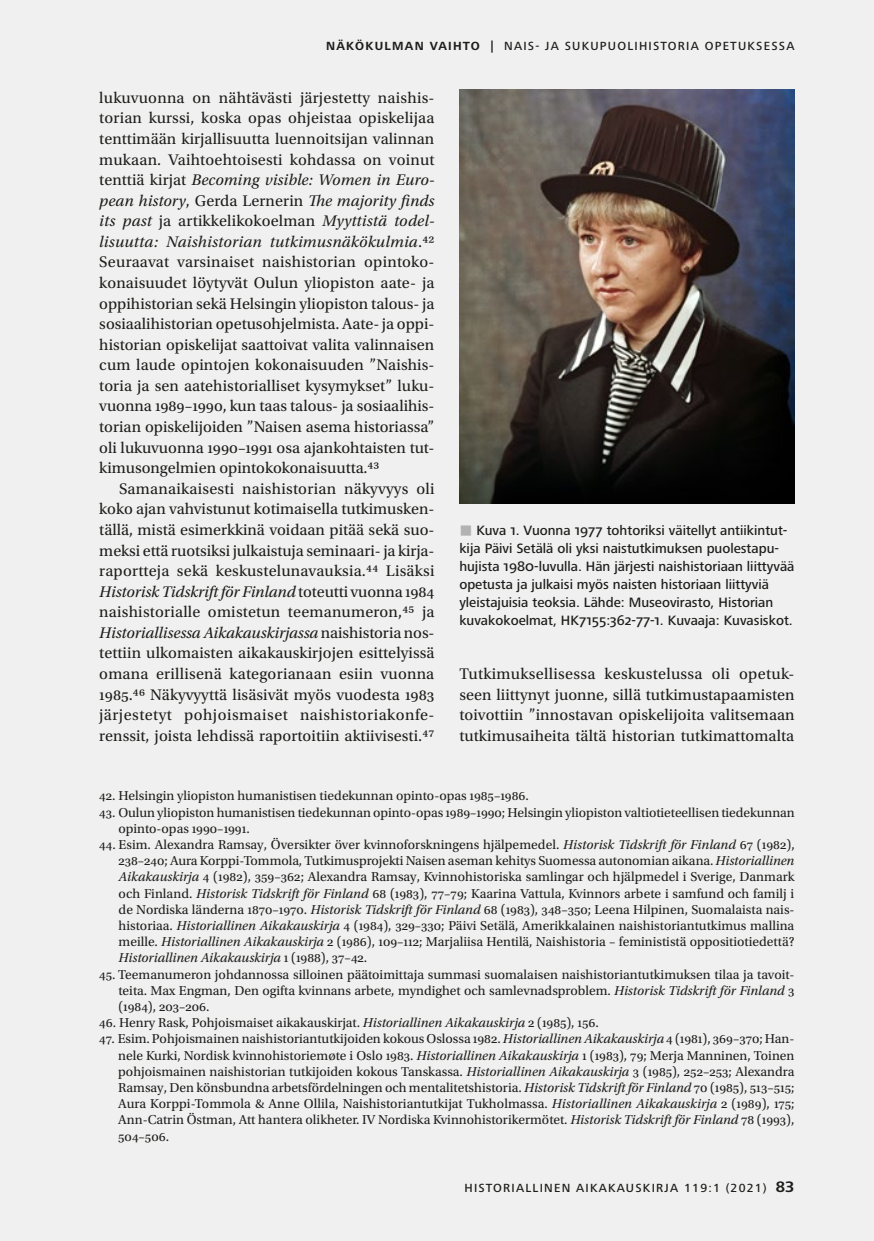
<style>
.page{position:relative;width:874px;height:1241px;background:#fff}
.page>*{position:absolute;margin:0;border:0;box-sizing:border-box;transform-origin:0 0}
.t1{font:16.1px/20.5px "Utopia Std";letter-spacing:.005em;color:#1d1d1b;text-align:justify}
.t2{font:500 14px/17.8px "Frutiger Next Pro";color:#1d1d1b}
.t3{font:13.65px/16.3px "Utopia Std";color:#1d1d1b;text-align:justify}
.t4{font:500 12.25px "Frutiger Next Pro";letter-spacing:.1em;color:#1d1d1b}
.s1{font-weight:700}
.s2{font-style:italic}
.s3{font-size:16.62px}
.s4{color:#b3b2b2}
.s5{font-weight:700;font-size:15.75px}
</style>
<div class="page">
<div style="left:0;top:0;width:873px;height:1240px;background:#f0f0f0"></div>
<img style="left:459px;top:89px;width:335px;height:414px">
<p class="t4" style="left:326px;top:39px;width:469px"><span class="s1">NÄKÖKULMAN VAIHTO |</span> NAIS- JA SUKUPUOLIHISTORIA OPETUKSESSA</p>
<p class="t1" style="left:99px;top:88px;width:336px">lukuvuonna on nähtävästi järjestetty naishis&shy;torian kurssi, koska opas ohjeistaa opiskelijaa tenttimään kirjallisuutta luennoitsijan valinnan mukaan. Vaihtoehtoisesti kohdassa on voinut tenttiä kirjat <span class="s2">Becoming visible: Women in Euro&shy;pean history</span>, Gerda Lernerin <span class="s2">The majority finds its past</span> ja artikkelikokoelman <span class="s2">Myyttistä todel&shy;lisuutta: Naishistorian tutkimusnäkökulmia</span>.<span class="s3">42<br></span>Seuraavat varsinaiset naishistorian opintoko&shy;konaisuudet löytyvät Oulun yliopiston aate- ja oppihistorian sekä Helsingin yliopiston talous- ja sosiaalihistorian opetusohjelmista. Aate- ja oppi&shy;historian opiskelijat saattoivat valita valinnaisen cum laude opintojen kokonaisuuden ”Naishis&shy;toria ja sen aatehistorialliset kysymykset” luku&shy;vuonna 1989–1990, kun taas talous- ja sosiaalihis&shy;torian opiskelijoiden ”Naisen asema historiassa” oli lukuvuonna 1990–1991 osa ajankohtaisten tut&shy;kimusongelmien opintokokonaisuutta.<span class="s3">43</span></p>
<p class="t1" style="left:99px;top:478px;width:336px;text-indent:20px">Samanaikaisesti naishistorian näkyvyys oli koko ajan vahvistunut kotimaisella tutkimusken&shy;tällä, mistä esimerkkinä voidaan pitää sekä suo&shy;meksi että ruotsiksi julkaistuja seminaari- ja kirja&shy;raportteja sekä keskustelunavauksia.<span class="s3">44</span> Lisäksi <span class="s2">Historisk Tidskrift för Finland</span> toteutti vuonna 1984 naishistorialle omistetun teemanumeron,<span class="s3">45</span> ja <span class="s2">Historiallisessa Aikakauskirjassa</span> naishistoria nos&shy;tettiin ulkomaisten aikakauskirjojen esittelyissä omana erillisenä kategorianaan esiin vuonna 1985.<span class="s3">46</span> Näkyvyyttä lisäsivät myös vuodesta 1983 järjestetyt pohjoismaiset naishistoriakonfe&shy;renssit, joista lehdissä raportoitiin aktiivisesti.<span class="s3">47</span></p>
<p class="t2" style="left:459px;top:521px;width:336px"><span class="s4">■</span> Kuva 1. Vuonna 1977 tohtoriksi väitellyt antiikintut&shy;kija Päivi Setälä oli yksi naistutkimuksen puolestapu&shy;hujista 1980-luvulla. Hän järjesti naishistoriaan liittyvää opetusta ja julkaisi myös naisten historiaan liittyviä yleistajuisia teoksia. Lähde: Museovirasto, Historian kuvakokoelmat, HK7155:362-77-1. Kuvaaja: Kuvasiskot.</p>
<p class="t1" style="left:459px;top:663px;width:337px">Tutkimuksellisessa keskustelussa oli opetuk&shy;seen liittynyt juonne, sillä tutkimustapaamisten toivottiin ”innostavan opiskelijoita valitsemaan tutkimusaiheita tältä historian tutkimattomalta</p>
<p class="t3" style="left:99px;top:788px;width:431px">42. Helsingin yliopiston humanistisen tiedekunnan opinto-opas 1985–1986.</p>
<p class="t3" style="left:118px;top:804px;width:677px;text-indent:-19px">43. Oulun yliopiston humanistisen tiedekunnan opinto-opas 1989–1990; Helsingin yliopiston valtiotieteellisen tiedekunnan opinto-opas 1990–1991.</p>
<p class="t3" style="left:119px;top:836px;width:677px;text-indent:-19px">44. Esim. Alexandra Ramsay, Översikter över kvinnoforskningens hjälpemedel. <span class="s2">Historisk Tidskrift för Finland</span> 67 (1982), 238–240; Aura Korppi-Tommola, Tutkimusprojekti Naisen aseman kehitys Suomessa autonomian aikana. <span class="s2">Historiallinen Aikakauskirja</span> 4 (1982), 359–362; Alexandra Ramsay, Kvinnohistoriska samlingar och hjälpmedel i Sverige, Danmark och Finland. <span class="s2">Historisk Tidskrift för Finland</span> 68 (1983), 77–79; Kaarina Vattula, Kvinnors arbete i samfund och familj i de Nordiska länderna 1870–1970. <span class="s2">Historisk Tidskrift för Finland</span> 68 (1983), 348–350; Leena Hilpinen, Suomalaista nais&shy;historiaa. <span class="s2">Historiallinen Aikakauskirja</span> 4 (1984), 329–330; Päivi Setälä, Amerikkalainen naishistoriantutkimus mallina meille. <span class="s2">Historiallinen Aikakauskirja</span> 2 (1986), 109–112; Marjaliisa Hentilä, Naishistoria – feminististä oppositiotiedettä?<br><span class="s2">Historiallinen Aikakauskirja</span> 1 (1988), 37–42.</p>
<p class="t3" style="left:118px;top:966px;width:677px;text-indent:-19px">45. Teemanumeron johdannossa silloinen päätoimittaja summasi suomalaisen naishistoriantutkimuksen tilaa ja tavoit&shy;teita. Max Engman, Den ogifta kvinnans arbete, myndighet och samlevnadsproblem. <span class="s2">Historisk Tidskrift för Finland</span> 3 (1984), 203–206.</p>
<p class="t3" style="left:99px;top:1014px;width:501px">46. Henry Rask, Pohjoismaiset aikakauskirjat. <span class="s2">Historiallinen Aikakauskirja</span> 2 (1985), 156.</p>
<p class="t3" style="left:118px;top:1030px;width:677px;text-indent:-19px">47. Esim. Pohjoismainen naishistoriantutkijoiden kokous Oslossa 1982. <span class="s2">Historiallinen Aikakauskirja</span> 4 (1981), 369–370; Han&shy;nele Kurki, Nordisk kvinnohistoriemøte i Oslo 1983. <span class="s2">Historiallinen Aikakauskirja</span> 1 (1983), 79; Merja Manninen, Toinen pohjoismainen naishistorian tutkijoiden kokous Tanskassa. <span class="s2">Historiallinen Aikakauskirja</span> 3 (1985), 252–253; Alexandra Ramsay, Den könsbundna arbetsfördelningen och mentalitetshistoria. <span class="s2">Historisk Tidskrift för Finland</span> 70 (1985), 513–515; Aura Korppi-Tommola &amp; Anne Ollila, Naishistoriantutkijat Tukholmassa. <span class="s2">Historiallinen Aikakauskirja</span> 2 (1989), 175; Ann-Catrin Östman, Att hantera olikheter. IV Nordiska Kvinnohistorikermötet. <span class="s2">Historisk Tidskrift för Finland</span> 78 (1993), 504–506.</p>
<p class="t4" style="left:464px;top:1180px;width:331px">HISTORIALLINEN AIKAKAUSKIRJA 119:1 (2021) <span class="s5">83</span></p>
</div>
